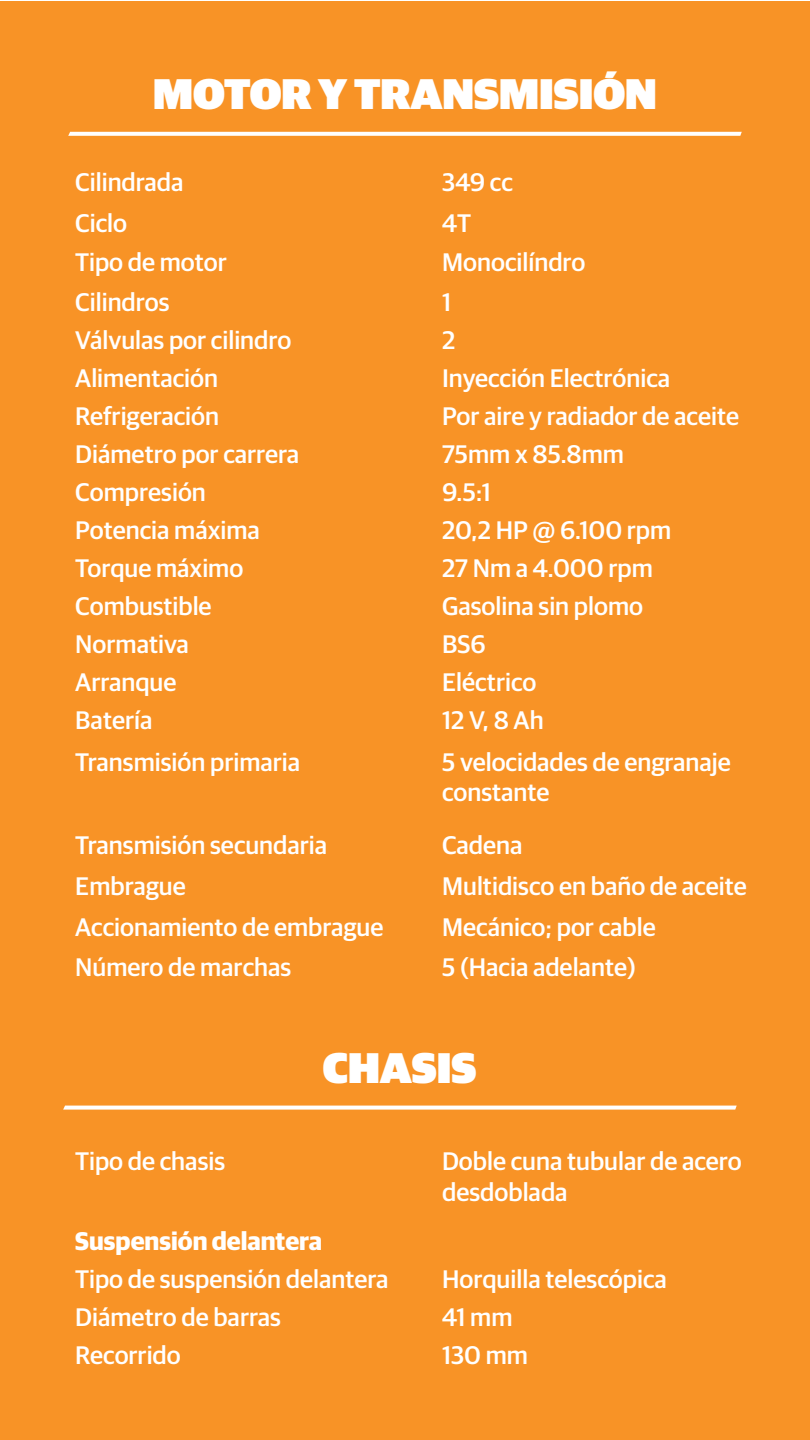
<style>
.page{position:relative;width:810px;height:1440px;background:#fff}
.page>*{position:absolute;margin:0;border:0;box-sizing:border-box;transform-origin:0 0}
.t1{font:900 43.05px "Guardian Sans";color:#fff}
.t2{font:500 25.5px/30.6px "Guardian Sans";color:#fff}
.t3{font:700 25.5px "Guardian Sans";color:#fff}
</style>
<div class="page">
<div style="left:0;top:2px;width:810px;height:1438px;background:#f89326"></div>
<svg style="left:68px;top:132px;width:674px;height:4px;background:#fef9f4"></svg>
<svg style="left:63px;top:1106px;width:674px;height:4px;background:#fef3e8"></svg>
<h1 class="t1" style="left:153px;top:61px;width:505px">MOTOR Y TRANSMISIÓN</h1>
<p class="t2" style="left:75px;top:165px;width:110px">Cilindrada</p>
<p class="t2" style="left:442px;top:165px;width:72px">349 cc</p>
<p class="t2" style="left:75px;top:206px;width:53px">Ciclo</p>
<p class="t2" style="left:442px;top:206px;width:31px">4T</p>
<p class="t2" style="left:75px;top:245px;width:153px">Tipo de motor</p>
<p class="t2" style="left:442px;top:245px;width:145px">Monocilíndro</p>
<p class="t2" style="left:75px;top:285px;width:96px">Cilindros</p>
<p class="t2" style="left:442px;top:285px;width:10px">1</p>
<p class="t2" style="left:75px;top:323px;width:218px">Válvulas por cilindro</p>
<p class="t2" style="left:442px;top:323px;width:15px">2</p>
<p class="t2" style="left:75px;top:361px;width:144px">Alimentación</p>
<p class="t2" style="left:442px;top:361px;width:230px">Inyección Electrónica</p>
<p class="t2" style="left:75px;top:399px;width:145px">Refrigeración</p>
<p class="t2" style="left:442px;top:399px;width:299px">Por aire y radiador de aceite</p>
<p class="t2" style="left:75px;top:437px;width:225px">Diámetro por carrera</p>
<p class="t2" style="left:442px;top:437px;width:183px">75mm x 85.8mm</p>
<p class="t2" style="left:75px;top:475px;width:132px">Compresión</p>
<p class="t2" style="left:442px;top:475px;width:50px">9.5:1</p>
<p class="t2" style="left:75px;top:513px;width:186px">Potencia máxima</p>
<p class="t2" style="left:442px;top:513px;width:231px">20,2 HP @ 6.100 rpm</p>
<p class="t2" style="left:75px;top:551px;width:170px">Torque máximo</p>
<p class="t2" style="left:442px;top:547px;width:212px;line-height:38px">27 Nm a 4.000 rpm<br>Gasolina sin plomo</p>
<p class="t2" style="left:75px;top:627px;width:115px">Normativa</p>
<p class="t2" style="left:75px;top:589px;width:138px">Combustible</p>
<p class="t2" style="left:442px;top:627px;width:45px">BS6</p>
<p class="t2" style="left:75px;top:665px;width:103px">Arranque</p>
<p class="t2" style="left:442px;top:665px;width:96px">Eléctrico</p>
<p class="t2" style="left:75px;top:703px;width:79px">Batería</p>
<p class="t2" style="left:442px;top:703px;width:103px">12 V, 8 Ah</p>
<p class="t2" style="left:75px;top:745px;width:226px">Transmisión primaria</p>
<p class="t2" style="left:442px;top:745px;width:290px">5 velocidades de engranaje constante</p>
<p class="t2" style="left:75px;top:827px;width:253px">Transmisión secundaria</p>
<p class="t2" style="left:442px;top:827px;width:82px">Cadena</p>
<p class="t2" style="left:75px;top:869px;width:112px">Embrague</p>
<p class="t2" style="left:442px;top:869px;width:306px">Multidisco en baño de aceite</p>
<p class="t2" style="left:75px;top:910px;width:310px">Accionamiento de embrague</p>
<p class="t2" style="left:442px;top:910px;width:215px">Mecánico; por cable</p>
<p class="t2" style="left:75px;top:950px;width:218px">Número de marchas</p>
<p class="t2" style="left:442px;top:950px;width:195px">5 (Hacia adelante)</p>
<h1 class="t1" style="left:323px;top:1035px;width:155px">CHASIS</h1>
<p class="t2" style="left:75px;top:1144px;width:151px">Tipo de chasis</p>
<p class="t2" style="left:442px;top:1144px;width:301px">Doble cuna tubular de acero desdoblada</p>
<p class="t3" style="left:75px;top:1222px;width:248px">Suspensión delantera</p>
<p class="t2" style="left:75px;top:1262px;width:315px">Tipo de suspensión delantera</p>
<p class="t2" style="left:442px;top:1262px;width:226px">Horquilla telescópica</p>
<p class="t2" style="left:75px;top:1300px;width:207px">Diámetro de barras</p>
<p class="t2" style="left:442px;top:1300px;width:72px">41 mm</p>
<p class="t2" style="left:75px;top:1338px;width:107px">Recorrido</p>
<p class="t2" style="left:442px;top:1338px;width:87px">130 mm</p>
</div>
